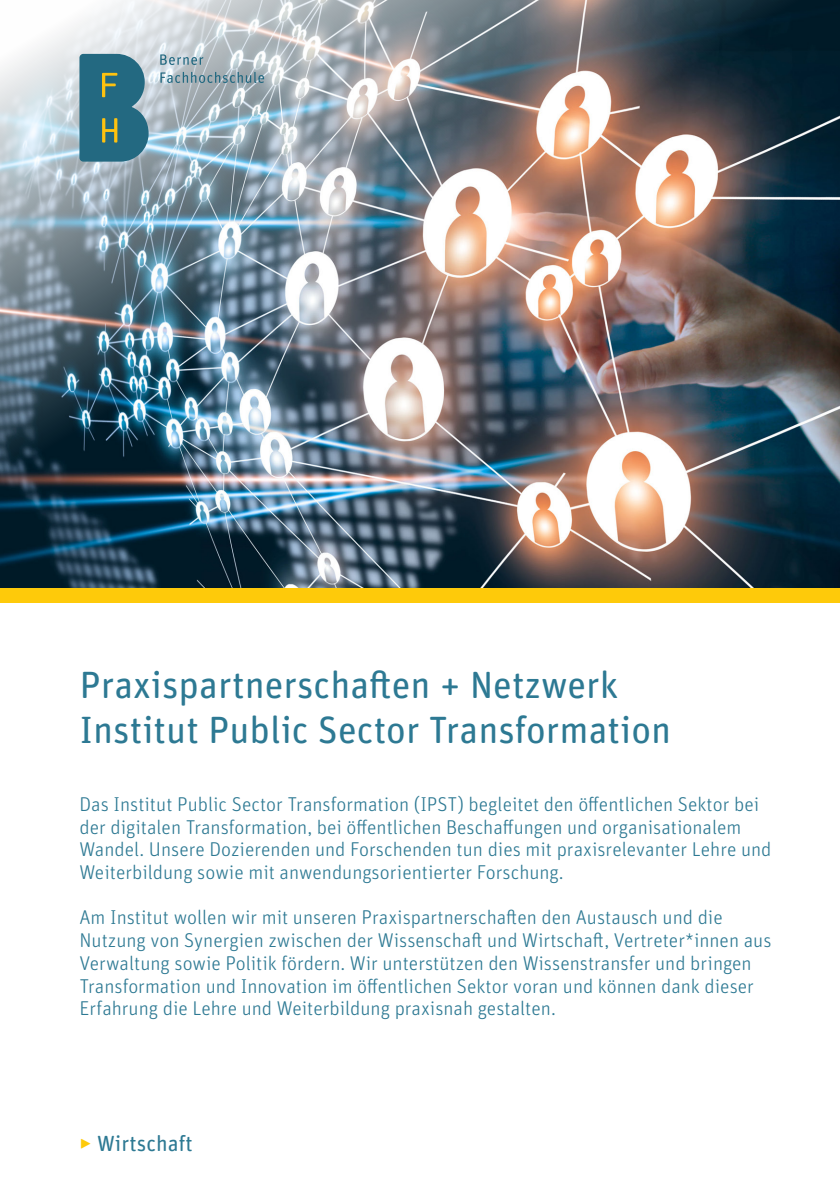
<style>
.page{position:relative;width:840px;height:1191px;background:#fff}
.page>*{position:absolute;margin:0;border:0;box-sizing:border-box;transform-origin:0 0}
.Haupttitel{font:38px/45.4px "Unit Rounded Pro";color:#2d7993}
.Organisationseinheit{font:22px "Unit Rounded Pro";color:#2d7993}
.Untertitel{font:300 20px/22.6px "Unit Rounded Pro";color:#2d7993}
.s1{color:#feca0a}
</style>
<div class="page">
<img style="left:0;top:0;width:839px;height:588px">
<div style="left:0;top:588px;width:839px;height:14px;background:#feca0a"></div>
<svg style="left:79px;top:54px;width:69px;height:108px;background:#3d7784"></svg>
<svg style="left:160px;top:54px;width:43px;height:11px"></svg>
<svg style="left:160px;top:72px;width:104px;height:11px"></svg>
<p class="Haupttitel" style="left:79px;top:660px;width:593px">Praxispartnerschaften + Netzwerk<br>Institut Public Sector Transformation</p>
<p class="Untertitel" style="left:79px;top:792px;width:693px">Das Institut Public Sector Transformation (IPST) begleitet den öffentlichen Sektor bei der digitalen Transformation, bei öffentlichen Beschaffungen und organisationalem Wandel. Unsere Dozierenden und Forschenden tun dies mit praxisrelevanter Lehre und Weiterbildung sowie mit anwendungsorientierter Forschung.</p>
<p class="Untertitel" style="left:79px;top:905px;width:693px">Am Institut wollen wir mit unseren Praxispartnerschaften den Austausch und die Nutzung von Synergien zwischen der Wissenschaft und Wirtschaft, Vertreter*innen aus Verwaltung sowie Politik fördern. Wir unterstützen den Wissenstransfer und bringen Transformation und Innovation im öffentlichen Sektor voran und können dank dieser Erfahrung die Lehre und Weiterbildung praxisnah gestalten.</p>
<p class="Organisationseinheit" style="left:79px;top:1128px;width:115px"><span class="s1">‣</span> Wirtschaft</p>
</div>
